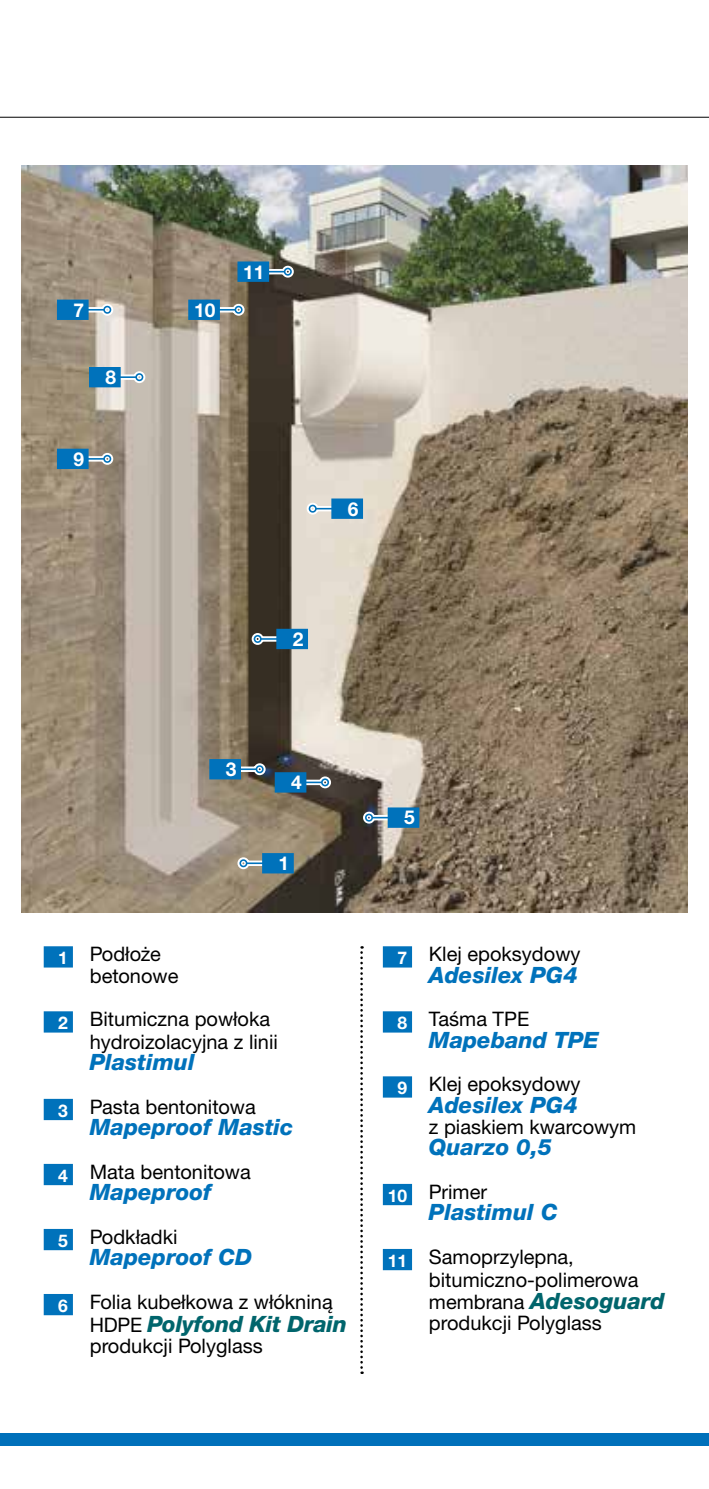
<style>
.page{position:relative;width:709px;height:1489px;background:#fff}
.page>*{position:absolute;margin:0;border:0;box-sizing:border-box;transform-origin:0 0}
.t1{font:italic 800 22.5px "Helvetica Neue LTW1 G";color:#0072bb}
.t2{font:italic 800 22.5px "Helvetica Neue LTW1 G";letter-spacing:-.01em;color:#00656c}
.t3{font:20px/22.5px "Helvetica Neue LTW1 G";color:#000}
.t4{font:700 19.25px "Helvetica Neue LTW1 G";color:#fff}
.s1{font-weight:400;font-style:normal;font-size:20px;color:#000}
</style>
<div class="page">
<hr style="left:0;top:117px;width:709px;height:1px;background:#000">
<div style="left:44px;top:946px;width:29px;height:21px;background:#0072bb"></div>
<div style="left:44px;top:1011px;width:29px;height:21px;background:#0072bb"></div>
<div style="left:44px;top:1098px;width:29px;height:22px;background:#0072bb"></div>
<div style="left:44px;top:1163px;width:29px;height:22px;background:#0072bb"></div>
<div style="left:44px;top:1228px;width:29px;height:22px;background:#0072bb"></div>
<div style="left:44px;top:1293px;width:29px;height:22px;background:#0072bb"></div>
<div style="left:383px;top:946px;width:29px;height:21px;background:#0072bb"></div>
<div style="left:383px;top:1011px;width:29px;height:21px;background:#0072bb"></div>
<div style="left:383px;top:1076px;width:29px;height:21px;background:#0072bb"></div>
<div style="left:383px;top:1183px;width:29px;height:22px;background:#0072bb"></div>
<div style="left:383px;top:1248px;width:29px;height:22px;background:#0072bb"></div>
<svg style="left:360px;top:946px;width:3px;height:427px"></svg>
<img style="left:21px;top:166px;width:666px;height:746px">
<svg style="left:236px;top:853px;width:58px;height:20px"></svg>
<svg style="left:250px;top:628px;width:58px;height:21px"></svg>
<svg style="left:362px;top:807px;width:57px;height:20px"></svg>
<svg style="left:305px;top:498px;width:58px;height:21px"></svg>
<svg style="left:209px;top:759px;width:58px;height:20px"></svg>
<svg style="left:57px;top:299px;width:57px;height:21px"></svg>
<svg style="left:89px;top:367px;width:57px;height:20px"></svg>
<svg style="left:275px;top:772px;width:57px;height:20px"></svg>
<svg style="left:188px;top:299px;width:58px;height:21px"></svg>
<svg style="left:237px;top:261px;width:58px;height:21px"></svg>
<svg style="left:57px;top:448px;width:57px;height:21px"></svg>
<div style="left:0;top:1433px;width:709px;height:13px;background:#0070ba"></div>
<p class="t4" style="left:73px;top:298px;width:12px">7</p>
<p class="t4" style="left:105px;top:365px;width:12px">8</p>
<p class="t4" style="left:73px;top:447px;width:12px">9</p>
<p class="t4" style="left:194px;top:298px;width:23px">10</p>
<p class="t4" style="left:243px;top:260px;width:23px">11</p>
<p class="t4" style="left:348px;top:497px;width:12px">6</p>
<p class="t4" style="left:293px;top:627px;width:12px">2</p>
<p class="t4" style="left:226px;top:757px;width:12px">3</p>
<p class="t4" style="left:291px;top:770px;width:12px">4</p>
<p class="t4" style="left:278px;top:851px;width:12px">1</p>
<p class="t3" style="left:90px;top:943px;width:90px;line-height:21.2px;text-indent:-31px"><sub>1</sub> Podłoże betonowe</p>
<p class="t3" style="left:90px;top:1007px;width:190px;text-indent:-31px"><sub>2</sub> Bitumiczna powłoka hydroizolacyjna z linii</p>
<p class="t1" style="left:90px;top:1048px;width:106px">Plastimul</p>
<p class="t3" style="left:58px;top:1095px;width:199px"><sub>3</sub> Pasta bentonitowa</p>
<p class="t1" style="left:90px;top:1113px;width:205px">Mapeproof Mastic</p>
<p class="t3" style="left:58px;top:1160px;width:194px"><sub>4</sub> Mata bentonitowa</p>
<p class="t1" style="left:90px;top:1178px;width:123px">Mapeproof</p>
<p class="t3" style="left:58px;top:1225px;width:121px"><sub>5</sub> Podkładki</p>
<p class="t1" style="left:90px;top:1243px;width:164px">Mapeproof CD</p>
<p class="t3" style="left:58px;top:1290px;width:276px"><sub>6</sub> Folia kubełkowa z włókniną</p>
<p class="t2" style="left:90px;top:1309px;width:258px"><span class="s1">HDPE</span> Polyfond Kit Drain</p>
<p class="t3" style="left:90px;top:1334px;width:174px">produkcji Polyglass</p>
<p class="t4" style="left:404px;top:805px;width:12px">5</p>
<p class="t3" style="left:397px;top:942px;width:184px"><sub>7</sub> Klej epoksydowy</p>
<p class="t1" style="left:429px;top:961px;width:150px">Adesilex PG4</p>
<p class="t3" style="left:397px;top:1007px;width:133px"><sub>8</sub> Taśma TPE</p>
<p class="t1" style="left:429px;top:1026px;width:172px">Mapeband TPE</p>
<p class="t3" style="left:397px;top:1072px;width:184px"><sub>9</sub> Klej epoksydowy</p>
<p class="t1" style="left:429px;top:1091px;width:150px">Adesilex PG4</p>
<p class="t3" style="left:429px;top:1115px;width:209px">z piaskiem kwarcowym</p>
<p class="t1" style="left:429px;top:1133px;width:124px">Quarzo 0,5</p>
<p class="t3" style="left:388px;top:1180px;width:101px"><sub>10</sub> Primer</p>
<p class="t1" style="left:429px;top:1198px;width:130px">Plastimul C</p>
<p class="t3" style="left:429px;top:1245px;width:211px;text-indent:-41px"><sub>11</sub> Samoprzylepna, bitumiczno-polimerowa</p>
<p class="t2" style="left:429px;top:1287px;width:237px"><span class="s1">membrana</span> Adesoguard</p>
<p class="t3" style="left:429px;top:1311px;width:174px">produkcji Polyglass</p>
</div>
